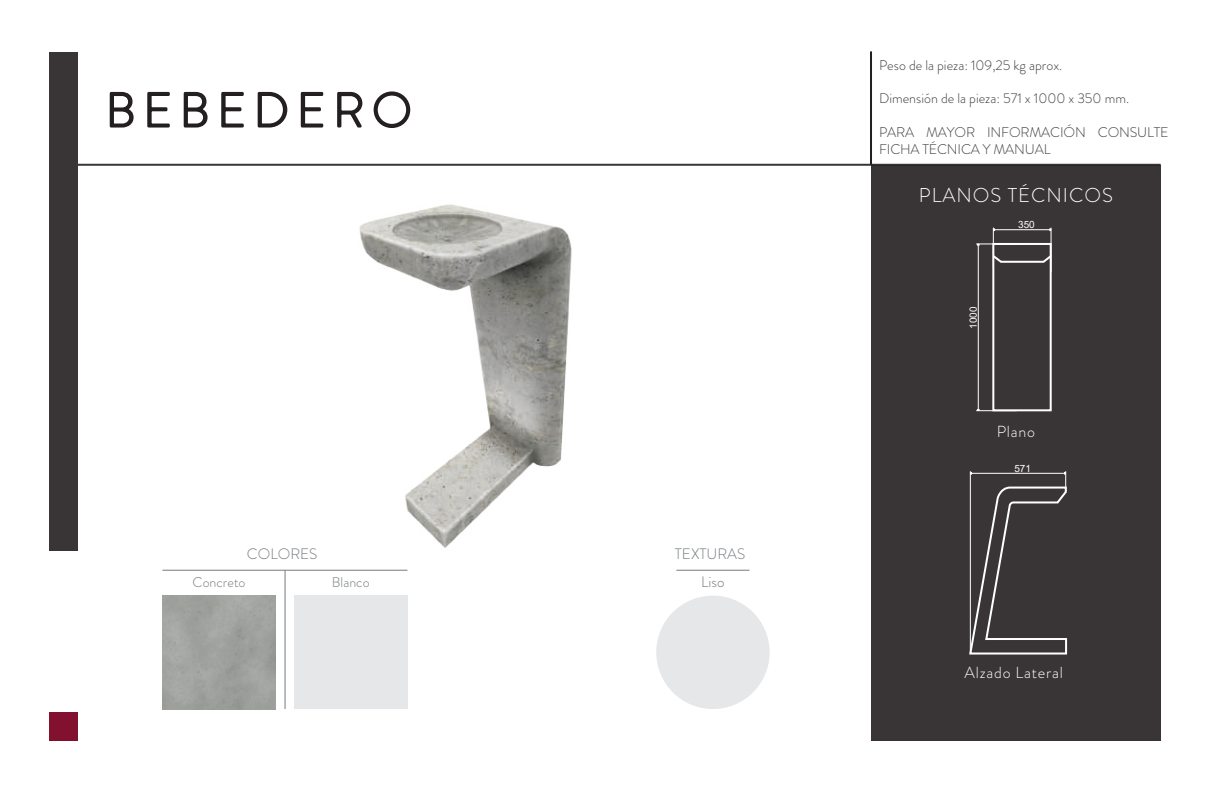
<style>
.page{position:relative;width:1224px;height:792px;background:#fff}
.page>*{position:absolute;margin:0;border:0;box-sizing:border-box;transform-origin:0 0}
.t1{font:300 48px "Brandon Grotesque";letter-spacing:.16em;color:#231f20}
.t2{font:300 20px "Brandon Grotesque";letter-spacing:.05em;color:#fff}
.t3{font:300 16px "Brandon Grotesque";letter-spacing:.05em;color:#fff}
.t4{font:300 15px/28.2px "Brandon Grotesque";color:#767b7f;text-align:center}
.t5{font:300 14px/16.8px "Brandon Grotesque";letter-spacing:-.005em;color:#3e3e3f}
.t6{font:300 14px "Brandon Grotesque";color:#767b7f}
.t7{font:10px "Arial";color:#fff}
</style>
<div class="page">
<img style="left:49px;top:112px;width:880px;height:508px">
<div style="left:871px;top:165px;width:290px;height:576px;background:#393536"></div>
<div style="left:50px;top:712px;width:28px;height:29px;background:#81112e"></div>
<hr style="left:676px;top:570px;width:74px;height:1px;background:#767b7f">
<div style="left:656px;top:596px;width:114px;height:113px;background:#e6e7e9;border-radius:50%"></div>
<img style="left:162px;top:596px;width:114px;height:113px">
<div style="left:294px;top:596px;width:113px;height:113px;background:#e6e7e9"></div>
<hr style="left:162px;top:570px;width:245px;height:1px;background:#767b7f">
<hr style="left:285px;top:570px;width:1px;height:139px;background:#767b7f">
<div style="left:50px;top:52px;width:28px;height:498px;background:#393536"></div>
<svg style="left:109px;top:91px;width:26px;height:38px"></svg>
<svg style="left:146px;top:91px;width:25px;height:38px"></svg>
<svg style="left:183px;top:91px;width:26px;height:38px"></svg>
<svg style="left:220px;top:91px;width:25px;height:38px"></svg>
<svg style="left:257px;top:91px;width:31px;height:38px"></svg>
<svg style="left:300px;top:91px;width:24px;height:38px"></svg>
<svg style="left:336px;top:91px;width:27px;height:38px"></svg>
<svg style="left:373px;top:91px;width:38px;height:38px"></svg>
<hr style="left:78px;top:164px;width:1083px;height:2px;background:#231f20">
<hr style="left:870px;top:51px;width:2px;height:114px;background:#231f20">
<div style="left:992px;top:243px;width:60px;height:168px;border:2px solid #fff"></div>
<svg style="left:992px;top:253px;width:59px;height:11px"></svg>
<hr style="left:977px;top:244px;width:43px;height:1px;background:#fff">
<hr style="left:977px;top:410px;width:40px;height:1px;background:#fff">
<hr style="left:978px;top:244px;width:1px;height:167px;background:#fff">
<hr style="left:1051px;top:228px;width:1px;height:44px;background:#fff">
<hr style="left:993px;top:228px;width:1px;height:40px;background:#fff">
<hr style="left:993px;top:229px;width:58px;height:1px;background:#fff">
<svg style="left:969px;top:472px;width:99px;height:183px"></svg>
<h1 class="t1" style="left:106px;top:77px;width:308px">BEBEDERO</h1>
<p class="t4" style="left:247px;top:540px;width:72px">COLORES</p>
<p class="t6" style="left:193px;top:573px;width:54px">Concreto</p>
<p class="t6" style="left:332px;top:573px;width:39px">Blanco</p>
<p class="t4" style="left:675px;top:540px;width:72px">TEXTURAS<br>Liso</p>
<p class="t5" style="left:879px;top:56px;width:185px">Peso de la pieza: 109,25 kg aprox.</p>
<p class="t5" style="left:879px;top:90px;width:252px">Dimensión de la pieza: 571 x 1000 x 350 mm.</p>
<p class="t5" style="left:879px;top:124px;width:291px">PARA MAYOR INFORMACIÓN CONSULTE<br>FICHA TÉCNICA Y MANUAL</p>
<h2 class="t2" style="left:919px;top:181px;width:196px">PLANOS TÉCNICOS</h2>
<p class="t7" style="left:966px;top:329px;width:24px;rotate:-90deg">1000</p>
<p class="t7" style="left:1018px;top:218px;width:18px">350</p>
<p class="t3" style="left:997px;top:420px;width:40px">Plano</p>
<p class="t7" style="left:1014px;top:461px;width:18px">571</p>
<p class="t3" style="left:965px;top:661px;width:100px">Alzado Lateral</p>
</div>
